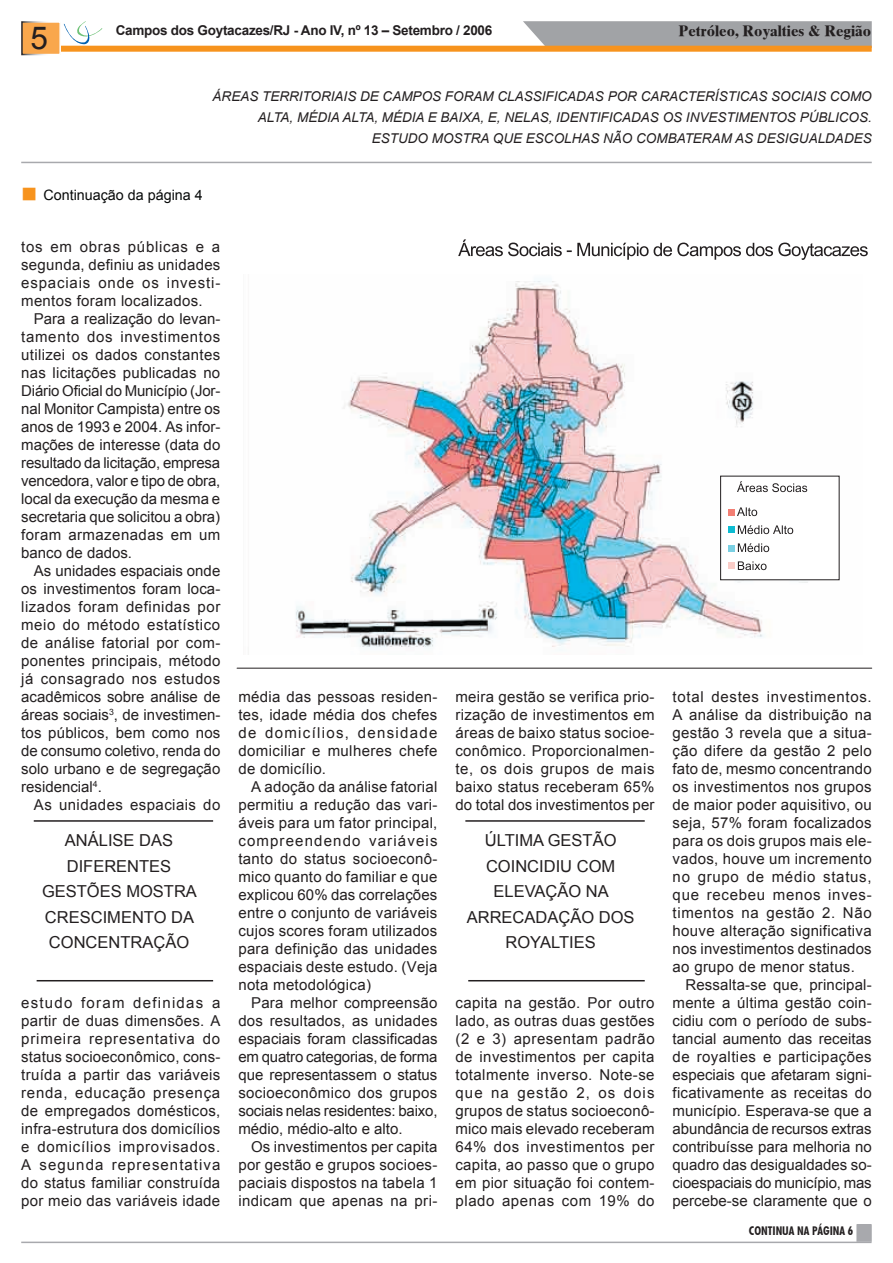
<style>
.page{position:relative;width:893px;height:1263px;background:#fff}
.page>*{position:absolute;margin:0;border:0;box-sizing:border-box;transform-origin:0 0}
.t1{font:31.5px "Arial";color:#231f20}
.t2{font:16.5px/25.5px "Arial";color:#231f20}
.t3{font:15px/18px "Arial";letter-spacing:.02em;color:#231f20;text-align:justify}
.t4{font:700 15px "Times Ten";color:#231f20}
.t5{font:14.25px "Arial";color:#070909}
.t6{font:italic 13.5px/21px "Arial";color:#231f20;text-align:right}
.t7{font:700 13.5px "Arial";letter-spacing:-.02em;color:#231f20}
.t8{font:700 condensed 12px "Futura BT";color:#231f20}
.s1{color:#f7931d}
</style>
<div class="page">
<svg style="left:523px;top:21px;width:349px;height:25px;background:#a5a6a7"></svg>
<div style="left:60px;top:46px;width:812px;height:6px;background:#f7931d"></div>
<svg style="left:64px;top:21px;width:39px;height:24px"></svg>
<div style="left:22px;top:22px;width:38px;height:33px;background:#f9a74c"></div>
<div style="left:21px;top:21px;width:40px;height:34px;border:2px solid #fff"></div>
<hr style="left:21px;top:162px;width:851px;height:1px;background:#a8a9ad">
<hr style="left:34px;top:820px;width:179px;height:2px;background:#231f20">
<hr style="left:37px;top:980px;width:176px;height:1px;background:#231f20">
<div style="left:857px;top:1225px;width:14px;height:16px;background:#a8a9ad"></div>
<div style="left:856px;top:1224px;width:16px;height:18px;border:2px solid #a8a9ad"></div>
<hr style="left:21px;top:1241px;width:851px;height:2px;background:#a8a9ad">
<hr style="left:465px;top:820px;width:180px;height:2px;background:#231f20">
<hr style="left:468px;top:980px;width:177px;height:1px;background:#231f20">
<img style="left:296px;top:281px;width:544px;height:367px">
<div style="left:721px;top:476px;width:118px;height:104px;background:#fff"></div>
<div style="left:728px;top:509px;width:7px;height:7px;background:#f37f74"></div>
<div style="left:728px;top:526px;width:7px;height:7px;background:#0dbcd2"></div>
<div style="left:728px;top:545px;width:7px;height:7px;background:#7ad0e3"></div>
<div style="left:728px;top:562px;width:7px;height:7px;background:#faccc7"></div>
<svg style="left:737px;top:481px;width:70px;height:11px"></svg>
<svg style="left:737px;top:507px;width:20px;height:9px"></svg>
<svg style="left:738px;top:525px;width:55px;height:9px"></svg>
<svg style="left:738px;top:543px;width:31px;height:9px"></svg>
<svg style="left:738px;top:561px;width:28px;height:9px"></svg>
<svg style="left:458px;top:239px;width:410px;height:21px"></svg>
<hr style="left:237px;top:668px;width:635px;height:1px;background:#231f20">
<h1 class="t1" style="left:30px;top:17px;width:19px">5</h1>
<p class="t7" style="left:116px;top:21px;width:378px">Campos dos Goytacazes/RJ - Ano IV, nº 13 – Setembro / 2006</p>
<p class="t4" style="left:678px;top:21px;width:194px">Petróleo, Royalties &amp; Região</p>
<p class="t6" style="left:213px;top:86px;width:661px">ÁREAS TERRITORIAIS DE CAMPOS FORAM CLASSIFICADAS POR CARACTERÍSTICAS SOCIAIS COMO<br>ALTA, MÉDIA ALTA, MÉDIA E BAIXA, E, NELAS, IDENTIFICADAS OS INVESTIMENTOS PÚBLICOS.<br>ESTUDO MOSTRA QUE ESCOLHAS NÃO COMBATERAM AS DESIGUALDADES</p>
<p class="t5" style="left:21px;top:185px;width:183px"><span class="s1">■</span> Continuação da página 4</p>
<p class="t3" style="left:21px;top:238px;width:201px">tos em obras públicas e a segunda, definiu as unidades espaciais onde os investi&shy;mentos foram localizados.</p>
<p class="t3" style="left:21px;top:310px;width:201px;text-indent:13px">Para a realização do levan&shy;tamento dos investimentos utilizei os dados constantes nas licitações publicadas no Diário Oficial do Município (Jor&shy;nal Monitor Campista) entre os anos de 1993 e 2004. As infor&shy;mações de interesse (data do resultado da licitação, empresa vencedora, valor e tipo de obra, local da execução da mesma e secretaria que solicitou a obra) foram armazenadas em um banco de dados.</p>
<p class="t3" style="left:21px;top:562px;width:201px;text-indent:13px">As unidades espaciais onde os investimentos foram loca&shy;lizados foram definidas por meio do método estatístico de análise fatorial por com&shy;ponentes principais, método já consagrado nos estudos acadêmicos sobre análise de áreas sociais<sup>3</sup>, de investimen&shy;tos públicos, bem como nos de consumo coletivo, renda do solo urbano e de segregação residencial<sup>4</sup>.</p>
<p class="t3" style="left:34px;top:796px;width:188px">As unidades espaciais do</p>
<p class="t2" style="left:65px;top:828px;width:11px">análise</p>
<p class="t2" style="left:139px;top:828px;width:12px">das</p>
<p class="t2" style="left:67px;top:853px;width:39px">diferen</p>
<p class="t2" style="left:42px;top:853px;width:144px;text-indent:97px">tes gestões mostra cresci</p>
<p class="t2" style="left:107px;top:904px;width:76px">mento da</p>
<p class="t2" style="left:49px;top:930px;width:13px">concen</p>
<p class="t2" style="left:120px;top:930px;width:67px">tração</p>
<p class="t3" style="left:21px;top:994px;width:201px">estudo foram definidas a partir de duas dimensões. A primeira representativa do status socioeconômico, cons&shy;truída a partir das variáveis renda, educação presença de empregados domésticos, infra-estrutura dos domicílios e domicílios improvisados.<br>A segunda representativa do status familiar construída por meio das variáveis idade</p>
<p class="t3" style="left:238px;top:688px;width:201px">média das pessoas residen&shy;tes, idade média dos chefes de domicílios, densidade domiciliar e mulheres chefe de domicílio.</p>
<p class="t3" style="left:238px;top:778px;width:201px;text-indent:13px">A adoção da análise fatorial permitiu a redução das vari&shy;áveis para um fator principal, compreendendo variáveis tanto do status socioeconô&shy;mico quanto do familiar e que explicou 60% das correlações entre o conjunto de variáveis cujos scores foram utilizados para definição das unidades espaciais deste estudo. (Veja nota metodológica)</p>
<p class="t3" style="left:238px;top:994px;width:201px;text-indent:13px">Para melhor compreensão dos resultados, as unidades espaciais foram classificadas em quatro categorias, de forma que representassem o status socioeconômico dos grupos sociais nelas residentes: baixo, médio, médio-alto e alto.</p>
<p class="t3" style="left:238px;top:1138px;width:201px;text-indent:13px">Os investimentos per capita por gestão e grupos socioes&shy;paciais dispostos na tabela 1 indicam que apenas na pri-</p>
<p class="t3" style="left:455px;top:688px;width:201px">meira gestão se verifica prio&shy;rização de investimentos em áreas de baixo status socioe&shy;conômico. Proporcionalmen&shy;te, os dois grupos de mais baixo status receberam 65% do total dos investimentos per</p>
<p class="t2" style="left:485px;top:828px;width:130px">últi ma gestão coincidiu</p>
<p class="t2" style="left:577px;top:853px;width:40px">co m</p>
<p class="t2" style="left:493px;top:879px;width:12px">eleva</p>
<p class="t2" style="left:545px;top:879px;width:53px">ção na</p>
<p class="t2" style="left:467px;top:904px;width:13px">arrecada</p>
<p class="t2" style="left:506px;top:904px;width:106px;text-indent:53px">ção dos ro yalties</p>
<p class="t3" style="left:455px;top:994px;width:201px">capita na gestão. Por outro lado, as outras duas gestões (2 e 3) apresentam padrão de investimentos per capita totalmente inverso. Note-se que na gestão 2, os dois grupos de status socioeconô&shy;mico mais elevado receberam 64% dos investimentos per capita, ao passo que o grupo em pior situação foi contem&shy;plado apenas com 19% do</p>
<p class="t3" style="left:673px;top:688px;width:201px">total destes investimentos.<br>A análise da distribuição na gestão 3 revela que a situa&shy;ção difere da gestão 2 pelo fato de, mesmo concentrando os investimentos nos grupos de maior poder aquisitivo, ou seja, 57% foram focalizados para os dois grupos mais ele&shy;vados, houve um incremento no grupo de médio status, que recebeu menos inves&shy;timentos na gestão 2. Não houve alteração significativa nos investimentos destinados ao grupo de menor status.</p>
<p class="t3" style="left:673px;top:976px;width:201px;text-indent:13px">Ressalta-se que, principal&shy;mente a última gestão coin&shy;cidiu com o período de subs&shy;tancial aumento das receitas de royalties e participações especiais que afetaram signi&shy;ficativamente as receitas do município. Esperava-se que a abundância de recursos extras contribuísse para melhoria no quadro das desigualdades so&shy;cioespaciais do município, mas percebe-se claramente que o</p>
<p class="t8" style="left:749px;top:1223px;width:106px">CONTINUA NA PÁGINA 6</p>
</div>
